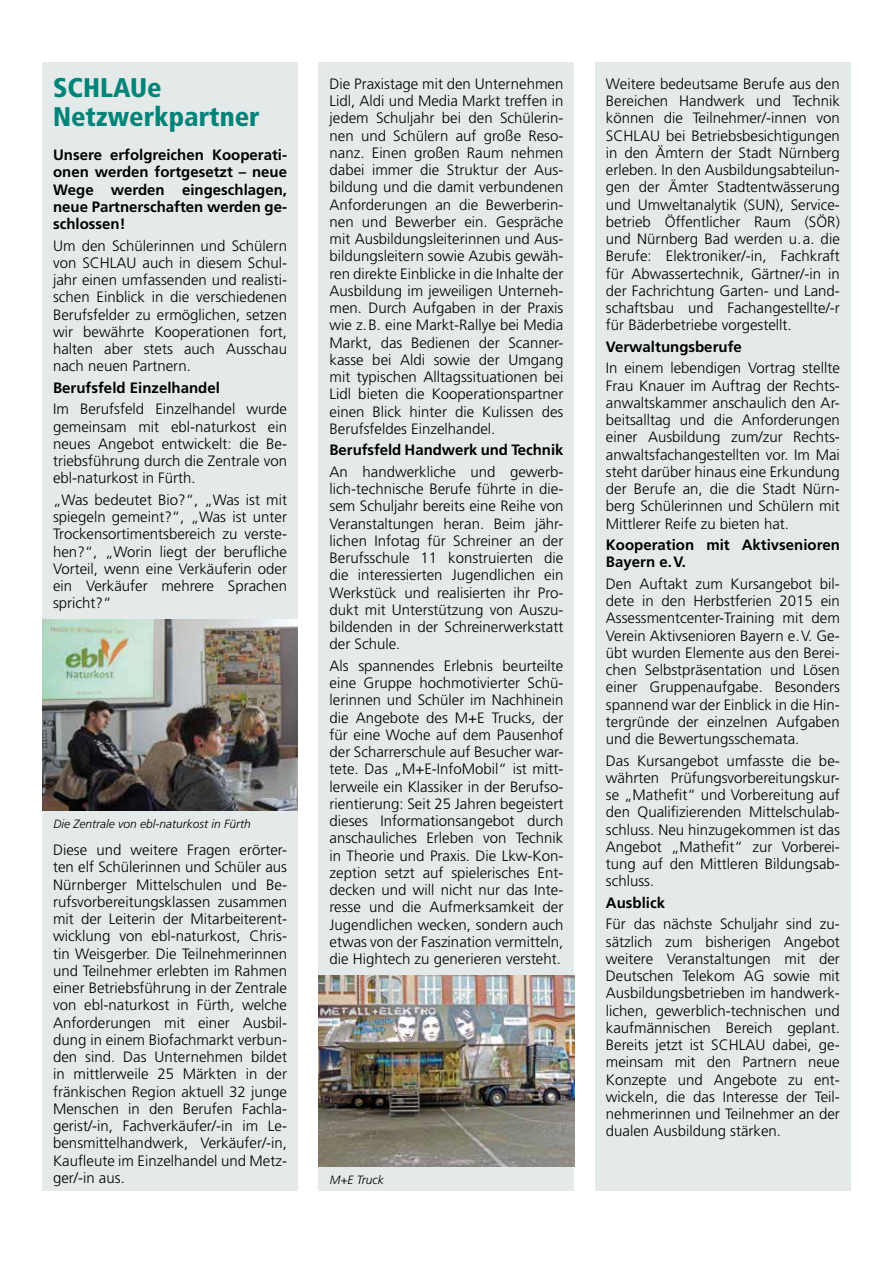
<style>
.page{position:relative;width:893px;height:1263px;background:#fff}
.page>*{position:absolute;margin:0;border:0;box-sizing:border-box;transform-origin:0 0}
.t1{font:900 condensed 27px/28.5px "Frutiger";color:#008479}
.t2{font:300 15px/17.2px "Frutiger";color:#000;text-align:justify}
.t3{font:700 15px/17.2px "Frutiger";color:#000;text-align:justify}
.t4{font:italic 300 12px "Frutiger";color:#000}
</style>
<div class="page">
<div style="left:43px;top:62px;width:255px;height:1129px;background:#e4eae9"></div>
<div style="left:319px;top:62px;width:255px;height:1129px;background:#e4eae9"></div>
<div style="left:595px;top:62px;width:255px;height:1129px;background:#e4eae9"></div>
<img style="left:319px;top:975px;width:255px;height:191px">
<img style="left:43px;top:619px;width:255px;height:191px">
<h1 class="t1" style="left:53px;top:74px;width:208px">SCHLAUe<br>Netzwerkpartner</h1>
<p class="t3" style="left:53px;top:146px;width:235px">Unsere erfolgreichen Kooperati&shy;onen werden fortgesetzt – neue Wege werden eingeschlagen, neue Partnerschaften werden ge&shy;schlossen!</p>
<p class="t2" style="left:53px;top:237px;width:235px">Um den Schülerinnen und Schülern von SCHLAU auch in diesem Schul&shy;jahr einen umfassenden und realisti&shy;schen Einblick in die verschiedenen Berufsfelder zu ermöglichen, setzen wir bewährte Kooperationen fort, halten aber stets auch Ausschau nach neuen Partnern.</p>
<p class="t3" style="left:53px;top:379px;width:168px">Berufsfeld Einzelhandel</p>
<p class="t2" style="left:53px;top:401px;width:235px">Im Berufsfeld Einzelhandel wurde gemeinsam mit ebl-naturkost ein neues Angebot entwickelt: die Be&shy;triebsführung durch die Zentrale von ebl-naturkost in Fürth.</p>
<p class="t2" style="left:53px;top:491px;width:235px">„Was bedeutet Bio?“, „Was ist mit spiegeln gemeint?“, „Was ist unter Trockensortimentsbereich zu verste&shy;hen?“, „Worin liegt der berufliche Vorteil, wenn eine Verkäuferin oder ein Verkäufer mehrere Sprachen spricht?“</p>
<p class="t4" style="left:53px;top:817px;width:199px">Die Zentrale von ebl-naturkost in Fürth</p>
<p class="t2" style="left:53px;top:841px;width:235px">Diese und weitere Fragen erörter&shy;ten elf Schülerinnen und Schüler aus Nürnberger Mittelschulen und Be&shy;rufsvorbereitungsklassen zusammen mit der Leiterin der Mitarbeiterent&shy;wicklung von ebl-naturkost, Chris&shy;tin Weisgerber. Die Teilnehmerinnen und Teilnehmer erlebten im Rahmen einer Betriebsführung in der Zentrale von ebl-naturkost in Fürth, welche Anforderungen mit einer Ausbil&shy;dung in einem Biofachmarkt verbun&shy;den sind. Das Unternehmen bildet in mittlerweile 25 Märkten in der fränkischen Region aktuell 32 junge Menschen in den Berufen Fachla&shy;gerist/-in, Fachverkäufer/-in im Le&shy;bensmittelhandwerk, Verkäufer/-in, Kaufleute im Einzelhandel und Metz&shy;ger/-in aus.</p>
<p class="t2" style="left:330px;top:75px;width:235px">Die Praxistage mit den Unternehmen Lidl, Aldi und Media Markt treffen in jedem Schuljahr bei den Schülerin&shy;nen und Schülern auf große Reso&shy;nanz. Einen großen Raum nehmen dabei immer die Struktur der Aus&shy;bildung und die damit verbundenen Anforderungen an die Bewerberin&shy;nen und Bewerber ein. Gespräche mit Ausbildungsleiterinnen und Aus&shy;bildungsleitern sowie Azubis gewäh&shy;ren direkte Einblicke in die Inhalte der Ausbildung im jeweiligen Unterneh&shy;men. Durch Aufgaben in der Praxis wie z.B. eine Markt-Rallye bei Media Markt, das Bedienen der Scanner&shy;kasse bei Aldi sowie der Umgang mit typischen Alltagssituationen bei Lidl bieten die Kooperationspartner einen Blick hinter die Kulissen des Berufsfeldes Einzelhandel.</p>
<p class="t3" style="left:330px;top:441px;width:235px">Berufsfeld Handwerk und Technik</p>
<p class="t2" style="left:330px;top:463px;width:235px">An handwerkliche und gewerb&shy;lich-technische Berufe führte in die&shy;sem Schuljahr bereits eine Reihe von Veranstaltungen heran. Beim jähr&shy;lichen Infotag für Schreiner an der Berufsschule 11 konstruierten die die interessierten Jugendlichen ein Werkstück und realisierten ihr Pro&shy;dukt mit Unterstützung von Auszu&shy;bildenden in der Schreinerwerkstatt der Schule.</p>
<p class="t2" style="left:330px;top:657px;width:235px">Als spannendes Erlebnis beurteilte eine Gruppe hochmotivierter Schü&shy;lerinnen und Schüler im Nachhinein die Angebote des M+E Trucks, der für eine Woche auf dem Pausenhof der Scharrerschule auf Besucher war&shy;tete. Das „M+E-InfoMobil“ ist mitt&shy;lerweile ein Klassiker in der Berufso&shy;rientierung: Seit 25 Jahren begeistert dieses Informationsangebot durch anschauliches Erleben von Technik in Theorie und Praxis. Die Lkw-Kon&shy;zeption setzt auf spielerisches Ent&shy;decken und will nicht nur das Inte&shy;resse und die Aufmerksamkeit der Jugendlichen wecken, sondern auch etwas von der Faszination vermitteln, die Hightech zu generieren versteht.</p>
<p class="t4" style="left:330px;top:1173px;width:56px">M+E Truck</p>
<p class="t2" style="left:606px;top:75px;width:235px">Weitere bedeutsame Berufe aus den Bereichen Handwerk und Technik können die Teilnehmer/-innen von SCHLAU bei Betriebsbesichtigungen in den Ämtern der Stadt Nürnberg erleben. In den Ausbildungsabteilun&shy;gen der Ämter Stadtentwässerung und Umweltanalytik (SUN), Service&shy;betrieb Öffentlicher Raum (SÖR) und Nürnberg Bad werden u.a. die Berufe: Elektroniker/-in, Fachkraft für Abwassertechnik, Gärtner/-in in der Fachrichtung Garten- und Land&shy;schaftsbau und Fachangestellte/-r für Bäderbetriebe vorgestellt.</p>
<p class="t3" style="left:606px;top:338px;width:137px">Verwaltungsberufe</p>
<p class="t2" style="left:606px;top:359px;width:235px">In einem lebendigen Vortrag stellte Frau Knauer im Auftrag der Rechts&shy;anwaltskammer anschaulich den Ar&shy;beitsalltag und die Anforderungen einer Ausbildung zum/zur Rechts&shy;anwaltsfachangestellten vor. Im Mai steht darüber hinaus eine Erkundung der Berufe an, die die Stadt Nürn&shy;berg Schülerinnen und Schülern mit Mittlerer Reife zu bieten hat.</p>
<p class="t3" style="left:606px;top:536px;width:235px">Kooperation mit Aktivsenioren<br>Bayern e.V.</p>
<p class="t2" style="left:606px;top:575px;width:235px">Den Auftakt zum Kursangebot bil&shy;dete in den Herbstferien 2015 ein Assessmentcenter-Training mit dem Verein Aktivsenioren Bayern e.V. Ge&shy;übt wurden Elemente aus den Berei&shy;chen Selbstpräsentation und Lösen einer Gruppenaufgabe. Besonders spannend war der Einblick in die Hin&shy;tergründe der einzelnen Aufgaben und die Bewertungsschemata.</p>
<p class="t2" style="left:606px;top:752px;width:235px">Das Kursangebot umfasste die be&shy;währten Prüfungsvorbereitungskur&shy;se „Mathefit“ und Vorbereitung auf den Qualifizierenden Mittelschulab&shy;schluss. Neu hinzugekommen ist das Angebot „Mathefit“ zur Vorberei&shy;tung auf den Mittleren Bildungsab&shy;schluss.</p>
<p class="t3" style="left:606px;top:894px;width:61px">Ausblick</p>
<p class="t2" style="left:606px;top:915px;width:235px">Für das nächste Schuljahr sind zu&shy;sätzlich zum bisherigen Angebot weitere Veranstaltungen mit der Deutschen Telekom AG sowie mit Ausbildungsbetrieben im handwerk&shy;lichen, gewerblich-technischen und kaufmännischen Bereich geplant.<br>Bereits jetzt ist SCHLAU dabei, ge&shy;meinsam mit den Partnern neue Konzepte und Angebote zu ent&shy;wickeln, die das Interesse der Teil&shy;nehmerinnen und Teilnehmer an der dualen Ausbildung stärken.</p>
</div>
